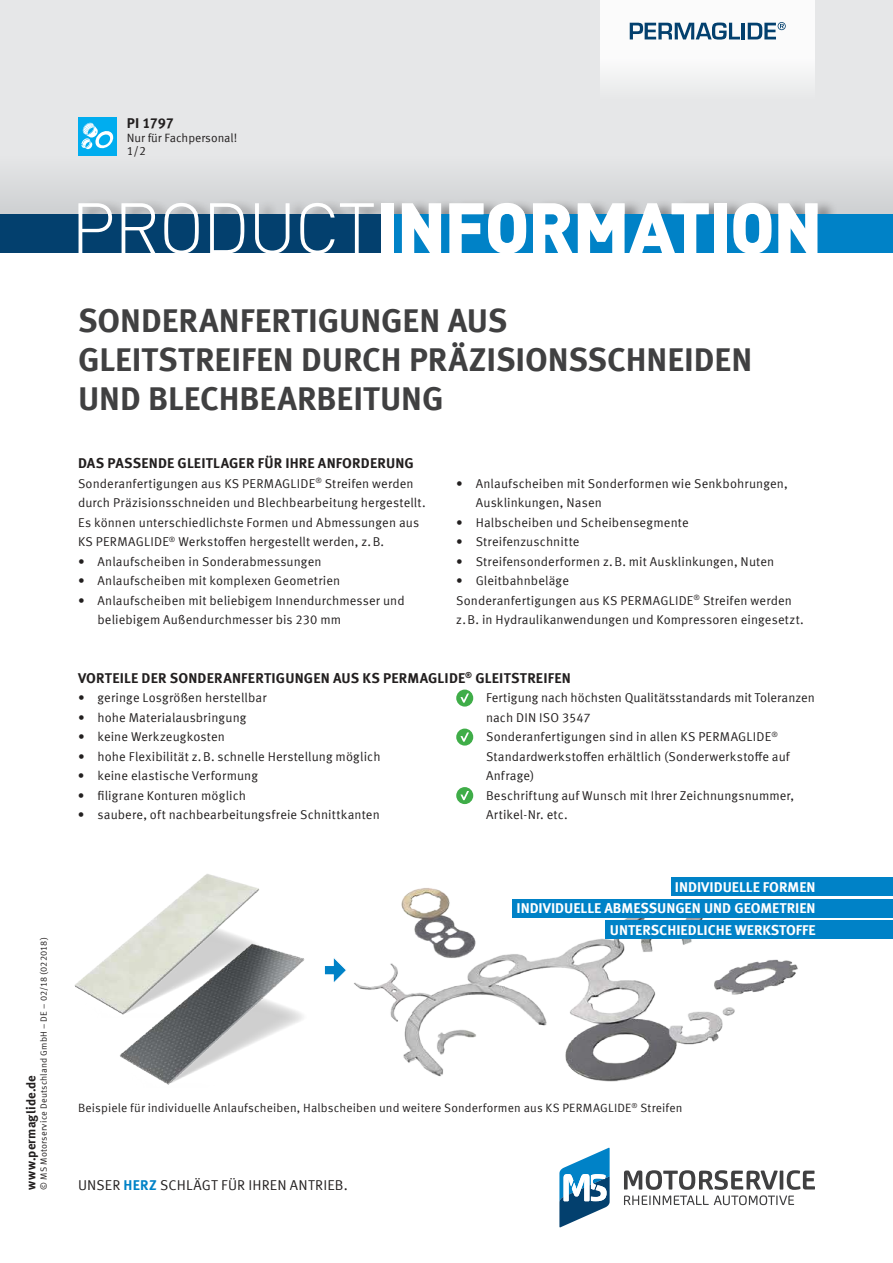
<style>
.page{position:relative;width:893px;height:1263px;background:#fff}
.page>*{position:absolute;margin:0;border:0;box-sizing:border-box;transform-origin:0 0}
.t1{font:900 70.5px "DIN Pro";letter-spacing:-.025em;color:#fff}
.t2{font:700 33px/39px "Meta Offc Pro";color:#404041}
.t3{font:700 14.25px "Meta Offc Pro";letter-spacing:.01em;color:#221f1f}
.t4{font:700 14.25px "Meta Offc Pro";color:#fff}
.t5{font:14.25px "Meta Offc Pro Norm";letter-spacing:.01em;color:#221f1f}
.t6{font:12.75px/19.5px "Meta Offc Pro Norm";letter-spacing:.01em;color:#221f1f}
.t7{font:700 12.75px "Meta Offc Pro";letter-spacing:.015em;color:#221f1f}
.t8{font:12px "Meta Offc Pro Norm";letter-spacing:.01em;color:#221f1f}
.t9{font:9px "Meta Offc Pro Norm";letter-spacing:.02em;color:#221f1f}
.s1{font-weight:300}
.s2{font-family:"Meta Offc Pro";font-weight:700;color:#0082c7}
</style>
<div class="page">
<div style="left:0;top:0;width:893px;height:224px;background:#e6e7e8"></div>
<div style="left:0;top:156px;width:892px;height:58px;background:#dcdedf"></div>
<div style="left:80px;top:198px;width:757px;height:17px;background:#221f1f;opacity:.4"></div>
<div style="left:0;top:214px;width:893px;height:39px;background:#03406e"></div>
<div style="left:385px;top:214px;width:508px;height:39px;background:#0082c7"></div>
<svg style="left:624px;top:1170px;width:191px;height:35px"></svg>
<svg style="left:559px;top:1148px;width:51px;height:79px"></svg>
<div style="left:600px;top:0;width:215px;height:101px;background:linear-gradient(to right,#f6f6f6,#f5f6f6)"></div>
<svg style="left:630px;top:22px;width:110px;height:18px;background:#88a4b9"></svg>
<hr style="left:741px;top:23px;width:3px;height:16px;background:#03406e">
<svg style="left:748px;top:22px;width:38px;height:17px"></svg>
<div style="left:78px;top:117px;width:39px;height:39px;background:#00adef"></div>
<svg style="left:81px;top:122px;width:33px;height:28px"></svg>
<img style="left:74px;top:874px;width:186px;height:138px">
<img style="left:118px;top:937px;width:187px;height:148px">
<img style="left:354px;top:888px;width:462px;height:194px">
<svg style="left:324px;top:958px;width:22px;height:25px"></svg>
<div style="left:456px;top:689px;width:17px;height:17px;background:#3fad48;border-radius:50%"></div>
<svg style="left:460px;top:693px;width:9px;height:10px"></svg>
<div style="left:456px;top:728px;width:17px;height:17px;background:#3fad48;border-radius:50%"></div>
<svg style="left:460px;top:732px;width:9px;height:10px"></svg>
<div style="left:456px;top:787px;width:17px;height:17px;background:#3fad48;border-radius:50%"></div>
<svg style="left:460px;top:791px;width:9px;height:9px"></svg>
<div style="left:671px;top:877px;width:222px;height:19px;background:#0082c7"></div>
<div style="left:606px;top:921px;width:287px;height:18px;background:#0082c7"></div>
<div style="left:513px;top:899px;width:380px;height:18px;background:#0082c7"></div>
<p class="t9" style="left:39px;top:1189px;width:254px;rotate:-90deg">© MS Motorservice Deutschland GmbH – DE – 02/18 (022018)</p>
<p class="t7" style="left:24px;top:1189px;width:116px;rotate:-90deg">www.permaglide.de</p>
<p class="t3" style="left:127px;top:115px;width:49px">PI 1797</p>
<p class="t8" style="left:127px;top:132px;width:112px">Nur für Fachpersonal!</p>
<p class="t8" style="left:127px;top:145px;width:21px">1/2</p>
<h1 class="t1" style="left:71px;top:188px;width:753px"><span class="s1">PRODUCT</span>INFORMATION</h1>
<h2 class="t2" style="left:78px;top:301px;width:676px">SONDERANFERTIGUNGEN AUS<br>GLEITSTREIFEN DURCH PRÄZISIONSSCHNEIDEN<br>UND BLECHBEARBEITUNG</h2>
<p class="t3" style="left:78px;top:456px;width:337px">DAS PASSENDE GLEITLAGER FÜR IHRE ANFORDERUNG</p>
<p class="t6" style="left:78px;top:474px;width:349px">Sonderanfertigungen aus KS PERMAGLIDE<sup>®</sup> Streifen werden durch Präzisionsschneiden und Blechbearbeitung hergestellt.<br>Es können unterschiedlichste Formen und Abmessungen aus KS PERMAGLIDE<sup>®</sup> Werkstoffen hergestellt werden, z. B.</p>
<p class="t6" style="left:78px;top:552px;width:245px">• Anlaufscheiben in Sonderabmessungen</p>
<p class="t6" style="left:78px;top:571px;width:264px">• Anlaufscheiben mit komplexen Geometrien</p>
<p class="t6" style="left:97px;top:591px;width:309px;text-indent:-19px">• Anlaufscheiben mit beliebigem Innendurchmesser und beliebigem Außendurchmesser bis 230 mm</p>
<p class="t6" style="left:476px;top:474px;width:314px;text-indent:-19px">• Anlaufscheiben mit Sonderformen wie Senkbohrungen,<br>Ausklinkungen, Nasen</p>
<p class="t6" style="left:456px;top:513px;width:234px">• Halbscheiben und Scheibensegmente</p>
<p class="t6" style="left:456px;top:532px;width:125px">• Streifenzuschnitte</p>
<p class="t6" style="left:456px;top:552px;width:320px">• Streifensonderformen z. B. mit Ausklinkungen, Nuten</p>
<p class="t6" style="left:456px;top:571px;width:349px">• Gleitbahnbeläge<br>Sonderanfertigungen aus KS PERMAGLIDE<sup>®</sup> Streifen werden z. B. in Hydraulikanwendungen und Kompressoren eingesetzt.</p>
<p class="t3" style="left:78px;top:670px;width:494px">VORTEILE DER SONDERANFERTIGUNGEN AUS KS PERMAGLIDE<sup>®</sup> GLEITSTREIFEN</p>
<p class="t6" style="left:78px;top:688px;width:190px">• geringe Losgrößen herstellbar</p>
<p class="t6" style="left:78px;top:708px;width:170px">• hohe Materialausbringung</p>
<p class="t6" style="left:78px;top:727px;width:148px">• keine Werkzeugkosten</p>
<p class="t6" style="left:78px;top:747px;width:304px">• hohe Flexibilität z. B. schnelle Herstellung möglich</p>
<p class="t6" style="left:78px;top:766px;width:182px">• keine elastische Verformung</p>
<p class="t6" style="left:78px;top:786px;width:170px">• filigrane Konturen möglich</p>
<p class="t6" style="left:78px;top:805px;width:303px">• saubere, oft nachbearbeitungsfreie Schnittkanten</p>
<p class="t6" style="left:486px;top:688px;width:330px">Fertigung nach höchsten Qualitätsstandards mit Toleranzen nach DIN ISO 3547<br>Sonderanfertigungen sind in allen KS PERMAGLIDE<sup>® </sup>Standardwerkstoffen erhältlich (Sonderwerkstoffe auf Anfrage)<br>Beschriftung auf Wunsch mit Ihrer Zeichnungsnummer, Artikel-Nr. etc.</p>
<p class="t4" style="left:675px;top:879px;width:142px">INDIVIDUELLE FORMEN</p>
<p class="t4" style="left:610px;top:923px;width:207px">UNTERSCHIEDLICHE WERKSTOFFE</p>
<p class="t4" style="left:516px;top:901px;width:301px">INDIVIDUELLE ABMESSUNGEN UND GEOMETRIEN</p>
<p class="t8" style="left:78px;top:1098px;width:606px">Beispiele für individuelle Anlaufscheiben, Halbscheiben und weitere Sonderformen aus KS PERMAGLIDE<sup>®</sup> Streifen</p>
<p class="t5" style="left:78px;top:1178px;width:271px">UNSER <span class="s2">HERZ</span> SCHLÄGT FÜR IHREN ANTRIEB.</p>
</div>
